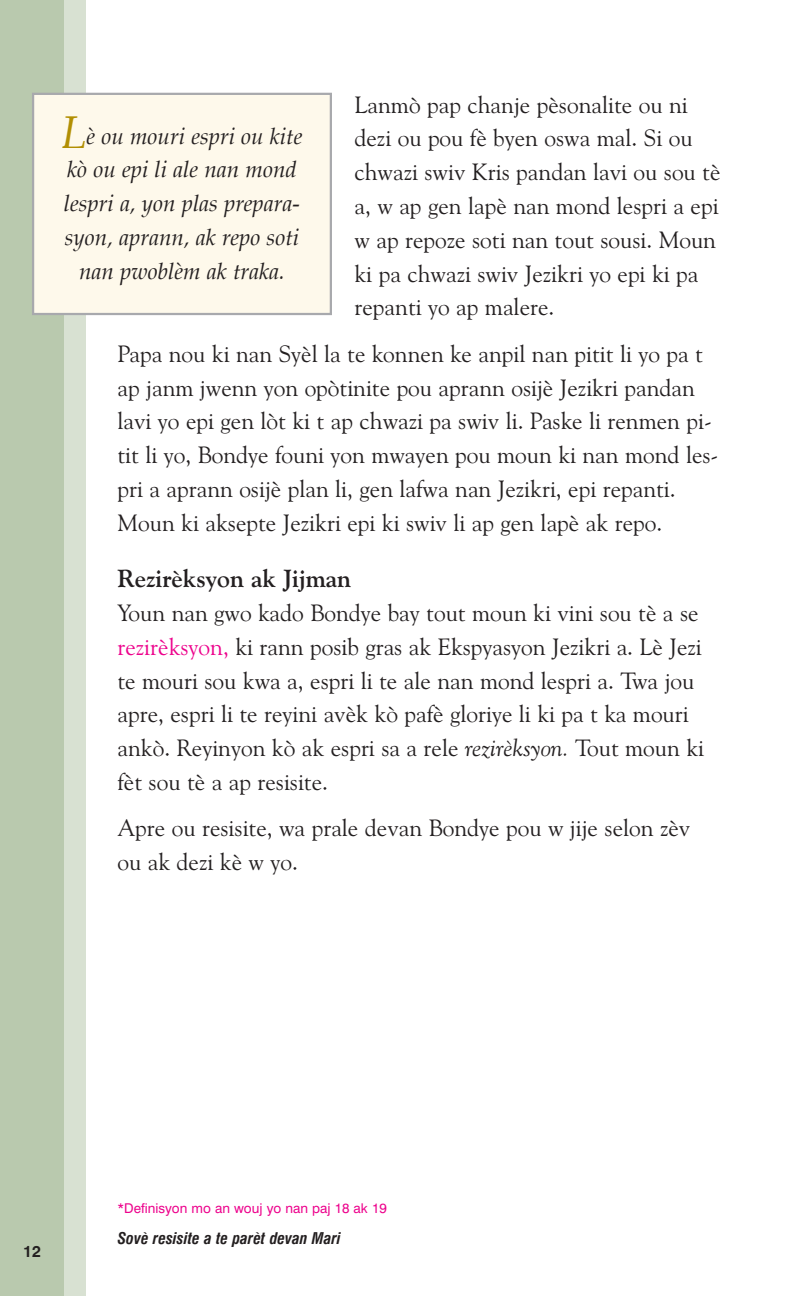
<style>
.page{position:relative;width:810px;height:1296px;background:#fff}
.page>*{position:absolute;margin:0;border:0;box-sizing:border-box;transform-origin:0 0}
.t1{font:700 24.75px "Goudy Old Style BT";color:#231f20}
.t2{font:23.62px/33.8px "Goudy Old Style BT";color:#231f20}
.t3{font:italic 22.5px/33.8px "Palatino";color:#231f20;text-align:center}
.t4{font:italic 700 condensed 15.75px "Swiss 721 BT";color:#231f20}
.t5{font:700 15.75px "Swiss 721 BT";color:#231f20}
.t6{font:13.5px "Swiss 721 BT";color:#ed028c}
.s1{color:#ed028c}
.s2{font-style:italic}
.s3{font-size:45px;color:#b28f03}
</style>
<div class="page">
<svg style="left:0;top:0;width:332px;height:1296px"></svg>
<p class="t2" style="left:354px;top:89px;width:368px">Lanmò pap chanje pèsonalite ou ni dezi ou pou fè byen oswa mal. Si ou chwazi swiv Kris pandan lavi ou sou tè a, w ap gen lapè nan mond lespri a epi w ap repoze soti nan tout sousi. Moun ki pa chwazi swiv Jezikri yo epi ki pa repanti yo ap malere.</p>
<p class="t2" style="left:117px;top:339px;width:603px">Papa nou ki nan Syèl la te konnen ke anpil nan pitit li yo pa t ap janm jwenn yon opòtinite pou aprann osijè Jezikri pandan lavi yo epi gen lòt ki t ap chwazi pa swiv li. Paske li renmen pi&shy;tit li yo, Bondye founi yon mwayen pou moun ki nan mond les&shy;pri a aprann osijè plan li, gen lafwa nan Jezikri, epi repanti.<br>Moun ki aksepte Jezikri epi ki swiv li ap gen lapè ak repo.</p>
<p class="t1" style="left:117px;top:569px;width:235px">Rezirèksyon ak Jijman</p>
<p class="t2" style="left:117px;top:598px;width:588px">Youn nan gwo kado Bondye bay tout moun ki vini sou tè a se <span class="s1">rezirèksyon,</span> ki rann posib gras ak Ekspyasyon Jezikri a. Lè Jezi te mouri sou kwa a, espri li te ale nan mond lespri a. Twa jou apre, espri li te reyini avèk kò pafè gloriye li ki pa t ka mouri ankò. Reyinyon kò ak espri sa a rele <span class="s2">rezirèksyon.</span> Tout moun ki fèt sou tè a ap resisite.</p>
<p class="t2" style="left:117px;top:813px;width:574px">Apre ou resisite, wa prale devan Bondye pou w jije selon zèv ou ak dezi kè w yo.</p>
<p class="t3" style="left:62px;top:121px;width:242px"><span class="s3">L</span>è ou mouri espri ou kite kò ou epi li ale nan mond lespri a, yon plas prepara&shy;syon, aprann, ak repo soti nan pwoblèm ak traka.</p>
<p class="t5" style="left:23px;top:1242px;width:19px">12</p>
<p class="t6" style="left:118px;top:1203px;width:271px">*Definisyon mo an wouj yo nan paj 18 ak 19</p>
<p class="t4" style="left:117px;top:1232px;width:225px">Sovè resisite a te parèt devan Mari</p>
</div>
